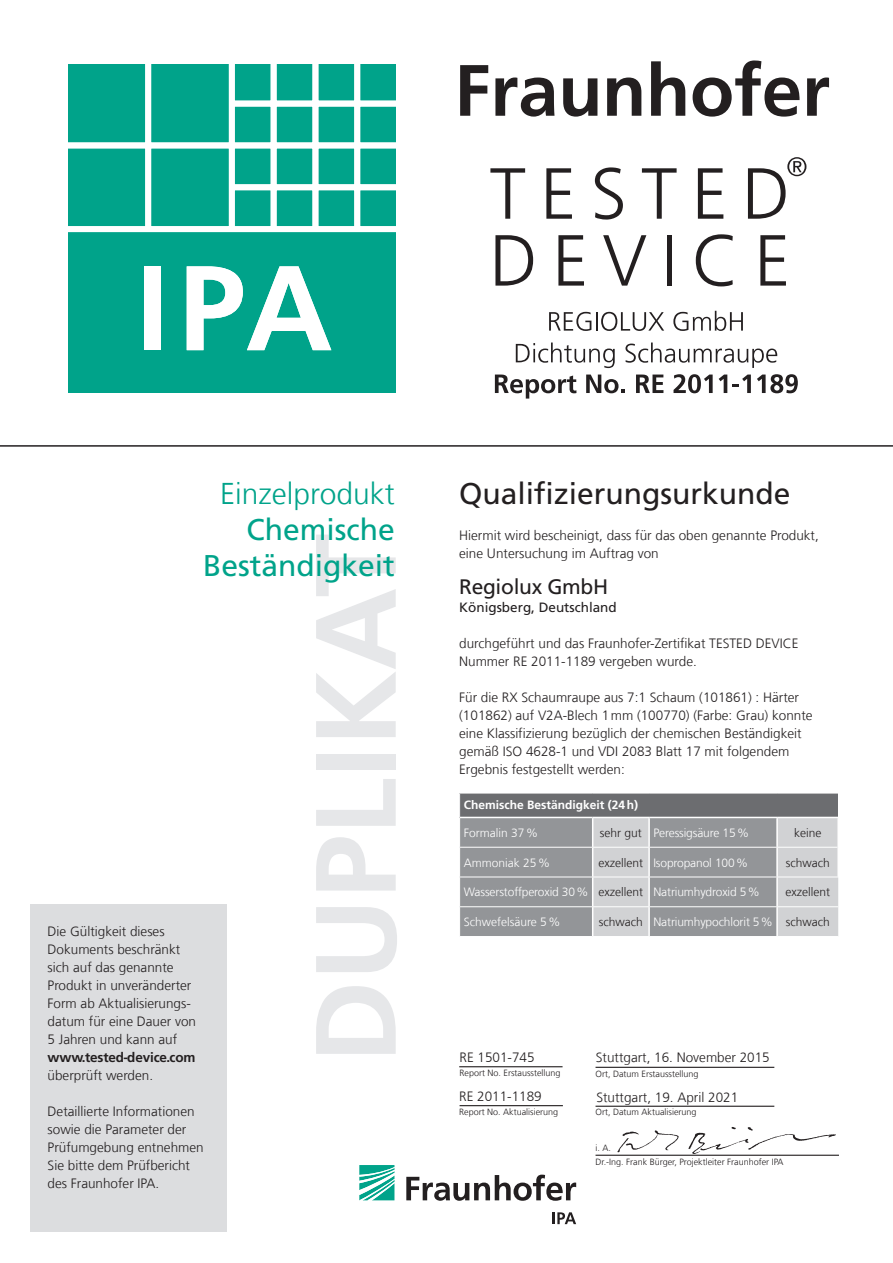
<style>
.page{position:relative;width:893px;height:1263px;background:#fff}
.page>*{position:absolute;margin:0;border:0;box-sizing:border-box;transform-origin:0 0}
.t1{font:700 114px "Frutiger LT Com";color:#e6e7e9}
.t2{font:30px "Frutiger LT Com";color:#231f20}
.t3{font:30px/36px "Frutiger LT Com";color:#00a38a;text-align:right}
.t4{font:300 30px "Frutiger LT Com";color:#00a38a}
.t5{font:21px "Frutiger LT Com";letter-spacing:-.015em;color:#231f20}
.t6{font:300 13.5px/18px "Frutiger LT Com";color:#231f20}
.t7{font:13.5px "Frutiger LT Com";color:#231f20}
.t8{font:700 13.5px "Frutiger LT Com";letter-spacing:-.01em;color:#231f20}
.t9{font:300 12px "Frutiger LT Com";letter-spacing:-.01em;color:#fff}
.t10{font:300 12px "Frutiger LT Com";color:#231f20}
.t11{font:700 12px "Frutiger LT Com";color:#fff}
.t12{font:300 9px "Frutiger LT Com";color:#231f20}
</style>
<div class="page">
<svg style="left:617px;top:1130px;width:62px;height:23px"></svg>
<svg style="left:688px;top:1127px;width:148px;height:27px"></svg>
<hr style="left:0;top:445px;width:893px;height:2px;background:#231f20">
<svg style="left:359px;top:1165px;width:35px;height:35px"></svg>
<svg style="left:406px;top:1174px;width:170px;height:27px"></svg>
<svg style="left:552px;top:1212px;width:24px;height:12px"></svg>
<hr style="left:595px;top:1155px;width:244px;height:1px;background:#231f20">
<hr style="left:595px;top:1067px;width:179px;height:1px;background:#231f20">
<hr style="left:595px;top:1106px;width:179px;height:1px;background:#231f20">
<hr style="left:459px;top:1066px;width:104px;height:1px;background:#231f20">
<hr style="left:460px;top:1105px;width:103px;height:1px;background:#231f20">
<div style="left:68px;top:65px;width:327px;height:328px;background:#00a38a"></div>
<div style="left:229px;top:51px;width:6px;height:178px;background:#fff"></div>
<div style="left:232px;top:184px;width:172px;height:6px;background:#fff"></div>
<div style="left:232px;top:101px;width:172px;height:6px;background:#fff"></div>
<div style="left:354px;top:51px;width:6px;height:178px;background:#fff"></div>
<div style="left:271px;top:51px;width:6px;height:178px;background:#fff"></div>
<div style="left:312px;top:51px;width:6px;height:178px;background:#fff"></div>
<div style="left:145px;top:51px;width:6px;height:178px;background:#fff"></div>
<div style="left:60px;top:142px;width:344px;height:6px;background:#fff"></div>
<div style="left:60px;top:226px;width:344px;height:6px;background:#fff"></div>
<div style="left:144px;top:266px;width:17px;height:84px;background:#fff"></div>
<svg style="left:187px;top:266px;width:144px;height:84px"></svg>
<svg style="left:460px;top:65px;width:28px;height:51px"></svg>
<svg style="left:495px;top:78px;width:59px;height:39px"></svg>
<svg style="left:563px;top:78px;width:34px;height:39px"></svg>
<svg style="left:607px;top:78px;width:34px;height:38px"></svg>
<svg style="left:651px;top:61px;width:34px;height:55px"></svg>
<svg style="left:693px;top:60px;width:106px;height:57px"></svg>
<svg style="left:807px;top:78px;width:22px;height:38px"></svg>
<svg style="left:490px;top:168px;width:35px;height:51px"></svg>
<svg style="left:546px;top:168px;width:26px;height:51px"></svg>
<svg style="left:595px;top:167px;width:28px;height:53px"></svg>
<svg style="left:642px;top:168px;width:35px;height:51px"></svg>
<svg style="left:698px;top:168px;width:25px;height:51px"></svg>
<svg style="left:495px;top:235px;width:38px;height:51px"></svg>
<svg style="left:558px;top:235px;width:26px;height:51px"></svg>
<svg style="left:603px;top:235px;width:43px;height:51px"></svg>
<div style="left:667px;top:235px;width:5px;height:51px;background:#231f20"></div>
<svg style="left:696px;top:234px;width:37px;height:52px"></svg>
<svg style="left:760px;top:235px;width:26px;height:51px"></svg>
<svg style="left:748px;top:157px;width:58px;height:62px"></svg>
<svg style="left:549px;top:312px;width:115px;height:19px"></svg>
<svg style="left:673px;top:311px;width:70px;height:20px"></svg>
<svg style="left:516px;top:342px;width:99px;height:26px"></svg>
<svg style="left:625px;top:342px;width:152px;height:26px"></svg>
<svg style="left:495px;top:375px;width:81px;height:24px"></svg>
<svg style="left:586px;top:375px;width:39px;height:18px"></svg>
<svg style="left:636px;top:375px;width:27px;height:18px"></svg>
<svg style="left:673px;top:374px;width:40px;height:19px"></svg>
<svg style="left:719px;top:375px;width:32px;height:18px"></svg>
<svg style="left:757px;top:374px;width:41px;height:19px"></svg>
<svg style="left:459px;top:793px;width:379px;height:143px;background:#a0a1a4"></svg>
<hr style="left:649px;top:906px;width:128px;height:1px;background:#fff">
<hr style="left:777px;top:847px;width:60px;height:1px;background:#fff">
<hr style="left:777px;top:877px;width:62px;height:1px;background:#fff">
<hr style="left:777px;top:906px;width:61px;height:1px;background:#fff">
<hr style="left:837px;top:847px;width:2px;height:30px;background:#fff">
<hr style="left:837px;top:818px;width:2px;height:29px;background:#fff">
<hr style="left:648px;top:907px;width:2px;height:29px;background:#fff">
<div style="left:30px;top:905px;width:196px;height:327px;background:#dcdddf"></div>
<h2 class="t4" style="left:220px;top:476px;width:176px">Einzelprodukt</h2>
<h2 class="t3" style="left:203px;top:512px;width:193px">Chemische<br>Beständigkeit</h2>
<h1 class="t1" style="left:289px;top:1063px;width:531px;rotate:-90deg">DUPLIKAT</h1>
<p class="t6" style="left:48px;top:922px;width:150px">Die Gültigkeit dieses<br>Dokuments beschränkt sich auf das genannte<br>Produkt in unveränderter<br>Form ab Aktualisierungs&shy;datum für eine Dauer von<br>5 Jahren und kann auf</p>
<p class="t8" style="left:48px;top:1049px;width:149px">www.tested-device.com</p>
<p class="t6" style="left:48px;top:1066px;width:107px">überprüft werden.</p>
<p class="t6" style="left:48px;top:1102px;width:158px">Detaillierte Informationen sowie die Parameter der<br>Prüfumgebung entnehmen<br>Sie bitte dem Prüfbericht des Fraunhofer IPA.</p>
<p class="t6" style="left:98px;top:994px;width:97px">Ers aus t llungs-</p>
<h2 class="t2" style="left:459px;top:476px;width:333px">Qualifizierungsurkunde</h2>
<p class="t6" style="left:459px;top:526px;width:361px">Hiermit wird bescheinigt, dass für das oben genannte Produkt, eine Untersuchung im Auftrag von</p>
<p class="t5" style="left:459px;top:574px;width:151px">Regiolux GmbH</p>
<p class="t7" style="left:459px;top:599px;width:159px">Königsberg, Deutschland</p>
<p class="t6" style="left:459px;top:634px;width:341px">durchgeführt und das Fraunhofer-Zertifikat TESTED DEVICE<br>Nummer RE 2011-1189 vergeben wurde.</p>
<p class="t6" style="left:459px;top:688px;width:355px">Für die RX Schaumraupe aus 7:1 Schaum (101861) : Härter (101862) auf V2A-Blech 1mm (100770) (Farbe: Grau) konnte eine Klassifizierung bezüglich der chemischen Beständigkeit gemäß ISO 4628-1 und VDI 2083 Blatt 17 mit folgendem Ergebnis festgestellt werden:</p>
<p class="t11" style="left:464px;top:798px;width:176px">Chemische Beständigkeit (24h)</p>
<p class="t9" style="left:464px;top:826px;width:76px">Formalin 37%</p>
<p class="t10" style="left:600px;top:826px;width:44px">sehr gut</p>
<p class="t9" style="left:653px;top:826px;width:97px">Peressigsäure 15%</p>
<p class="t10" style="left:794px;top:826px;width:29px">keine</p>
<p class="t9" style="left:464px;top:855px;width:88px">Ammoniak 25%</p>
<p class="t10" style="left:599px;top:855px;width:46px">exzellent</p>
<p class="t9" style="left:653px;top:855px;width:96px">Isopropanol 100%</p>
<p class="t10" style="left:786px;top:855px;width:46px">schwach</p>
<p class="t9" style="left:464px;top:885px;width:126px">Wasserstoffperoxid 30%</p>
<p class="t10" style="left:599px;top:885px;width:46px">exzellent</p>
<p class="t9" style="left:653px;top:885px;width:108px">Natriumhydroxid 5%</p>
<p class="t10" style="left:785px;top:885px;width:46px">exzellent</p>
<p class="t9" style="left:464px;top:915px;width:98px">Schwefelsäure 5%</p>
<p class="t10" style="left:599px;top:915px;width:46px">schwach</p>
<p class="t9" style="left:653px;top:915px;width:121px">Natriumhypochlorit 5%</p>
<p class="t10" style="left:786px;top:915px;width:46px">schwach</p>
<p class="t6" style="left:460px;top:1048px;width:77px">RE 1501-745</p>
<p class="t6" style="left:596px;top:1048px;width:176px">Stuttgart, 16. November 2015</p>
<p class="t12" style="left:460px;top:1068px;width:103px">Report No. Erstausstellung</p>
<p class="t12" style="left:595px;top:1069px;width:105px">Ort, Datum Erstausstellung</p>
<p class="t12" style="left:459px;top:1107px;width:101px">Report No. Aktualisierung</p>
<p class="t6" style="left:459px;top:1087px;width:84px">RE 2011-1189</p>
<p class="t6" style="left:596px;top:1088px;width:143px">Stuttgart, 19. April 2021</p>
<p class="t12" style="left:595px;top:1107px;width:103px">Ort, Datum Aktualisierung</p>
<p class="t12" style="left:595px;top:1142px;width:17px">i. A.</p>
<p class="t12" style="left:595px;top:1157px;width:190px">Dr.-Ing. Frank Bürger, Projektleiter Fraunhofer IPA</p>
</div>
